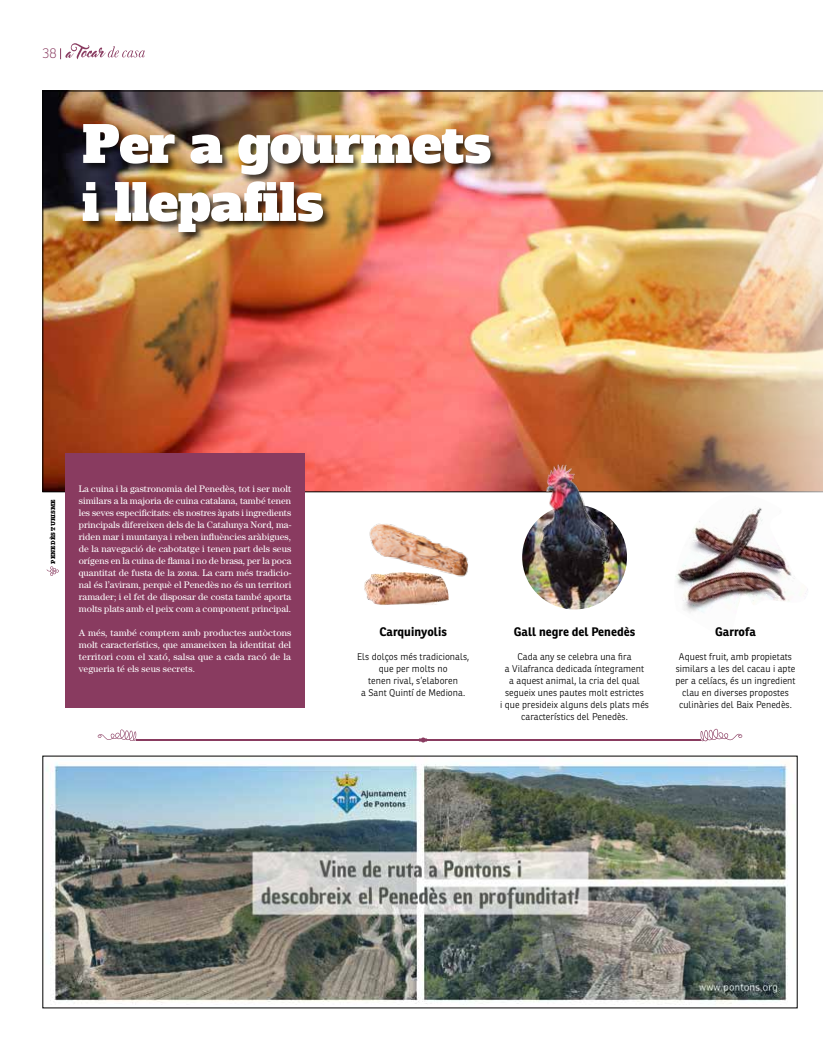
<style>
.page{position:relative;width:823px;height:1049px;background:#fff}
.page>*{position:absolute;margin:0;border:0;box-sizing:border-box;transform-origin:0 0}
.t1{font:50px/58px "Alfa Slab One";color:#fff}
.t2{font:100 14px "Ronnia";color:#893b60}
.t3{font:700 12px "Ronnia";letter-spacing:.005em;color:#000}
.t4{font:9.5px/12px "Century";letter-spacing:.005em;color:#fff;text-align:justify}
.t5{font:300 9.5px/12px "Ronnia";letter-spacing:.005em;color:#000;text-align:center}
.t6{font:700 6.1px "American Typewriter";color:#000}
</style>
<div class="page">
<svg style="left:60px;top:43px;width:85px;height:17px"></svg>
<img style="left:675px;top:507px;width:133px;height:106px">
<img style="left:43px;top:91px;width:779px;height:401px">
<div style="left:65px;top:454px;width:239px;height:254px;background:#893b60"></div>
<img style="left:369px;top:523px;width:100px;height:54px">
<img style="left:364px;top:572px;width:95px;height:33px">
<div style="left:81px;top:122px;width:419px;height:120px;background:#000;opacity:.75"></div>
<img style="left:522px;top:505px;width:104px;height:104px;border-radius:52px">
<img style="left:506px;top:438px;width:201px;height:126px">
<hr style="left:136px;top:739px;width:564px;height:1px;background:#893b60">
<svg style="left:418px;top:737px;width:9px;height:5px"></svg>
<svg style="left:98px;top:729px;width:39px;height:12px"></svg>
<svg style="left:699px;top:729px;width:43px;height:12px"></svg>
<svg style="left:47px;top:566px;width:12px;height:10px"></svg>
<img style="left:46px;top:758px;width:742px;height:247px">
<h2 class="t2" style="left:43px;top:45px;width:16px">38</h2>
<h1 class="t1" style="left:82px;top:116px;width:410px">Per a gourmets i llepafils</h1>
<p class="t6" style="left:48px;top:563px;width:66px;rotate:-90deg">PENEDÈS TURISME</p>
<p class="t4" style="left:79px;top:483px;width:214px">La cuina i la gastronomia del Penedès, tot i ser molt similars a la majoria de cuina catalana, també tenen les seves especificitats: els nostres àpats i ingredients principals difereixen dels de la Catalunya Nord, ma&shy;riden mar i muntanya i reben influències aràbigues, de la navegació de cabotatge i tenen part dels seus orígens en la cuina de flama i no de brasa, per la poca quantitat de fusta de la zona. La carn més tradicio&shy;nal és l’aviram, perquè el Penedès no és un territori ramader; i el fet de disposar de costa també aporta molts plats amb el peix com a component principal.</p>
<p class="t4" style="left:79px;top:627px;width:214px">A més, també comptem amb productes autòctons molt característics, que amaneixen la identitat del territori com el xató, salsa que a cada racó de la vegueria té els seus secrets.</p>
<p class="t3" style="left:379px;top:624px;width:69px">Carquinyolis</p>
<p class="t5" style="left:357px;top:651px;width:113px">Els dolços més tradicionals, que per molts no<br>tenen rival, s’elaboren<br>a Sant Quintí de Mediona.</p>
<p class="t3" style="left:513px;top:624px;width:123px">Gall negre del Penedès</p>
<p class="t5" style="left:500px;top:651px;width:150px">Cada any se celebra una fira<br>a Vilafranca dedicada íntegrament<br>a aquest animal, la cria del qual segueix unes pautes molt estrictes<br>i que presideix alguns dels plats més característics del Penedès.</p>
<p class="t3" style="left:714px;top:624px;width:42px">Garrofa</p>
<p class="t5" style="left:675px;top:651px;width:122px">Aquest fruit, amb propietats similars a les del cacau i apte per a celíacs, és un ingredient clau en diverses propostes culinàries del Baix Penedès.</p>
</div>
